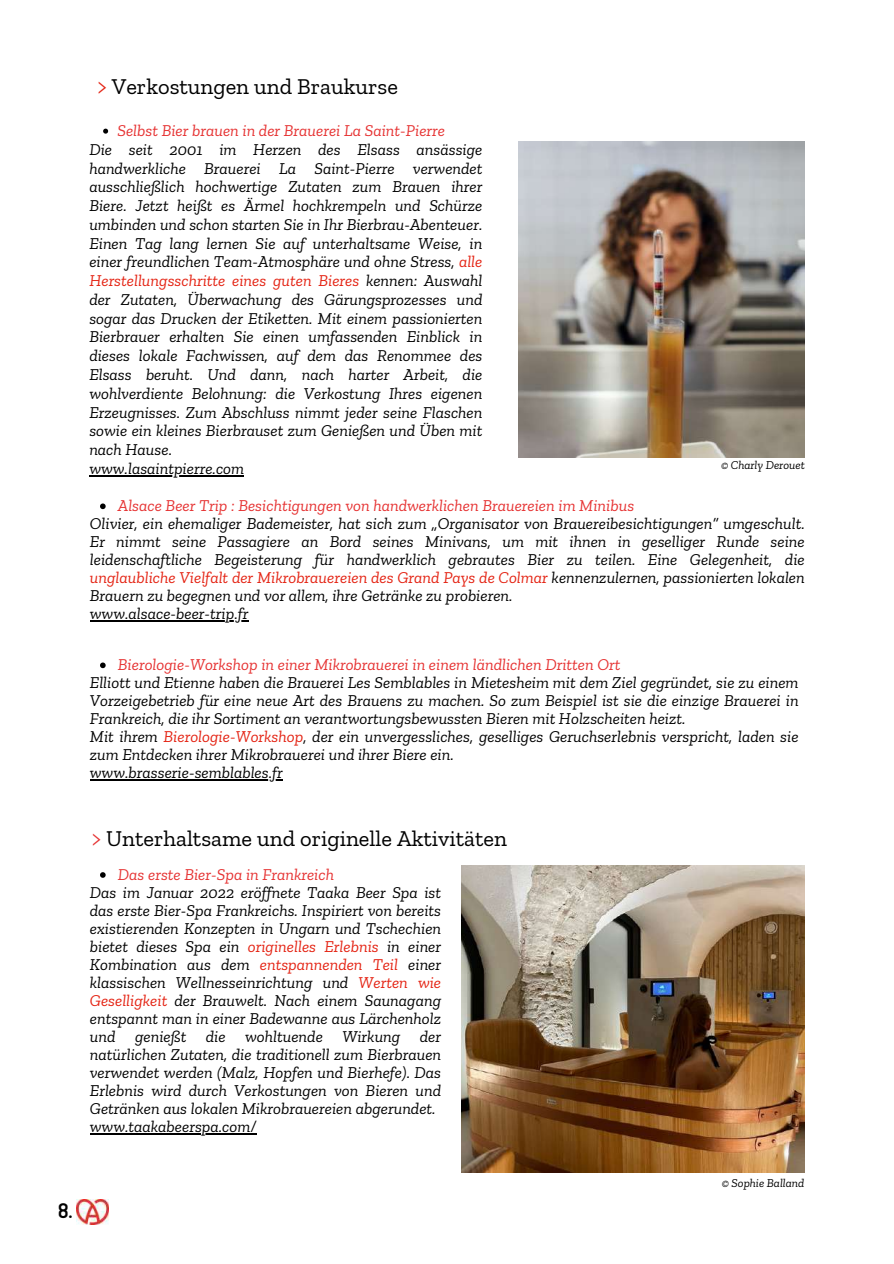
<style>
.page{position:relative;width:894px;height:1264px;background:#fff}
.page>*{position:absolute;margin:0;border:0;box-sizing:border-box;transform-origin:0 0}
.t1{font:22.5px "Zilla Slab";color:#000}
.t2{font:21px "Kapra Neue Pro Medium Expanded Rounded";color:#000}
.t3{font:italic 16.5px/18px "Zilla Slab";color:#000}
.t4{font:italic 16.5px "Zilla Slab";color:#e63232}
.t5{font:italic 12px "Zilla Slab";color:#000}
.s1{color:#e42313}
.s2{color:#e63232}
</style>
<div class="page">
<img style="left:518px;top:142px;width:286px;height:315px">
<img style="left:461px;top:865px;width:343px;height:307px">
<svg style="left:103px;top:129px;width:5px;height:5px"></svg>
<hr style="left:89px;top:475px;width:155px;height:1px;background:#000">
<svg style="left:100px;top:662px;width:6px;height:6px"></svg>
<hr style="left:90px;top:779px;width:193px;height:1px;background:#000">
<svg style="left:100px;top:503px;width:6px;height:6px"></svg>
<hr style="left:90px;top:620px;width:158px;height:1px;background:#000">
<svg style="left:100px;top:872px;width:6px;height:5px"></svg>
<hr style="left:90px;top:1133px;width:166px;height:1px;background:#000">
<img style="left:77px;top:1199px;width:31px;height:25px">
<h1 class="t1" style="left:97px;top:73px;width:302px"><span class="s1">&gt;</span> Verkostungen und Braukurse</h1>
<p class="t4" style="left:117px;top:121px;width:329px">Selbst Bier brauen in der Brauerei La Saint-Pierre</p>
<p class="t3" style="left:89px;top:140px;width:394px;line-height:18.8px">Die seit 2001 im Herzen des Elsass ansässige handwerkliche Brauerei La Saint-Pierre verwendet ausschließlich hochwertige Zutaten zum Brauen ihrer Biere. Jetzt heißt es Ärmel hochkrempeln und Schürze umbinden und schon starten Sie in Ihr Bierbrau-Abenteuer.<br>Einen Tag lang lernen Sie auf unterhaltsame Weise, in einer freundlichen Team-Atmosphäre und ohne Stress, <span class="s1">alle Herstellungsschritte eines guten Bieres</span> kennen: Auswahl der Zutaten, Überwachung des Gärungsprozesses und sogar das Drucken der Etiketten. Mit einem passionierten Bierbrauer erhalten Sie einen umfassenden Einblick in dieses lokale Fachwissen, auf dem das Renommee des Elsass beruht. Und dann, nach harter Arbeit, die wohlverdiente Belohnung: die Verkostung Ihres eigenen Erzeugnisses. Zum Abschluss nimmt jeder seine Flaschen sowie ein kleines Bierbrauset zum Genießen und Üben mit nach Hause.<br>www.lasaintpierre.com</p>
<p class="t5" style="left:720px;top:457px;width:85px">© Charly Derouet</p>
<p class="t4" style="left:118px;top:496px;width:517px">Alsace Beer Trip : Besichtigungen von handwerklichen Brauereien im Minibus</p>
<p class="t3" style="left:90px;top:514px;width:716px">Olivier, ein ehemaliger Bademeister, hat sich zum „Organisator von Brauereibesichtigungen“ umgeschult.<br>Er nimmt seine Passagiere an Bord seines Minivans, um mit ihnen in geselliger Runde seine leidenschaftliche Begeisterung für handwerklich gebrautes Bier zu teilen. Eine Gelegenheit, die <span class="s1">unglaubliche Vielfalt der Mikrobrauereien des Grand Pays de Colmar</span> kennenzulernen, passionierten lokalen Brauern zu begegnen und vor allem, ihre Getränke zu probieren.<br>www.alsace-beer-trip.fr</p>
<p class="t4" style="left:118px;top:655px;width:504px">Bierologie-Workshop in einer Mikrobrauerei in einem ländlichen Dritten Ort</p>
<p class="t3" style="left:90px;top:673px;width:710px">Elliott und Etienne haben die Brauerei Les Semblables in Mietesheim mit dem Ziel gegründet, sie zu einem Vorzeigebetrieb für eine neue Art des Brauens zu machen. So zum Beispiel ist sie die einzige Brauerei in Frankreich, die ihr Sortiment an verantwortungsbewussten Bieren mit Holzscheiten heizt.<br>Mit ihrem <span class="s1">Bierologie-Workshop</span>, der ein unvergessliches, geselliges Geruchserlebnis verspricht, laden sie zum Entdecken ihrer Mikrobrauerei und ihrer Biere ein.<br>www.brasserie-semblables.fr</p>
<h1 class="t1" style="left:92px;top:824px;width:416px"><span class="s2">&gt;</span> Unterhaltsame und originelle Aktivitäten</h1>
<p class="t4" style="left:118px;top:864px;width:217px">Das erste Bier-Spa in Frankreich</p>
<p class="t3" style="left:90px;top:883px;width:353px">Das im Januar 2022 eröffnete Taaka Beer Spa ist das erste Bier-Spa Frankreichs. Inspiriert von bereits existierenden Konzepten in Ungarn und Tschechien bietet dieses Spa ein <span class="s1">originelles Erlebnis</span> in einer Kombination aus dem <span class="s1">entspannenden Teil</span> einer klassischen Wellnesseinrichtung und <span class="s1">Werten wie Geselligkeit</span> der Brauwelt. Nach einem Saunagang entspannt man in einer Badewanne aus Lärchenholz und genießt die wohltuende Wirkung der natürlichen Zutaten, die traditionell zum Bierbrauen verwendet werden (Malz, Hopfen und Bierhefe). Das Erlebnis wird durch Verkostungen von Bieren und Getränken aus lokalen Mikrobrauereien abgerundet. www.taakabeerspa.com/</p>
<p class="t2" style="left:58px;top:1198px;width:16px">8.</p>
<p class="t5" style="left:721px;top:1175px;width:84px">© Sophie Balland</p>
</div>
